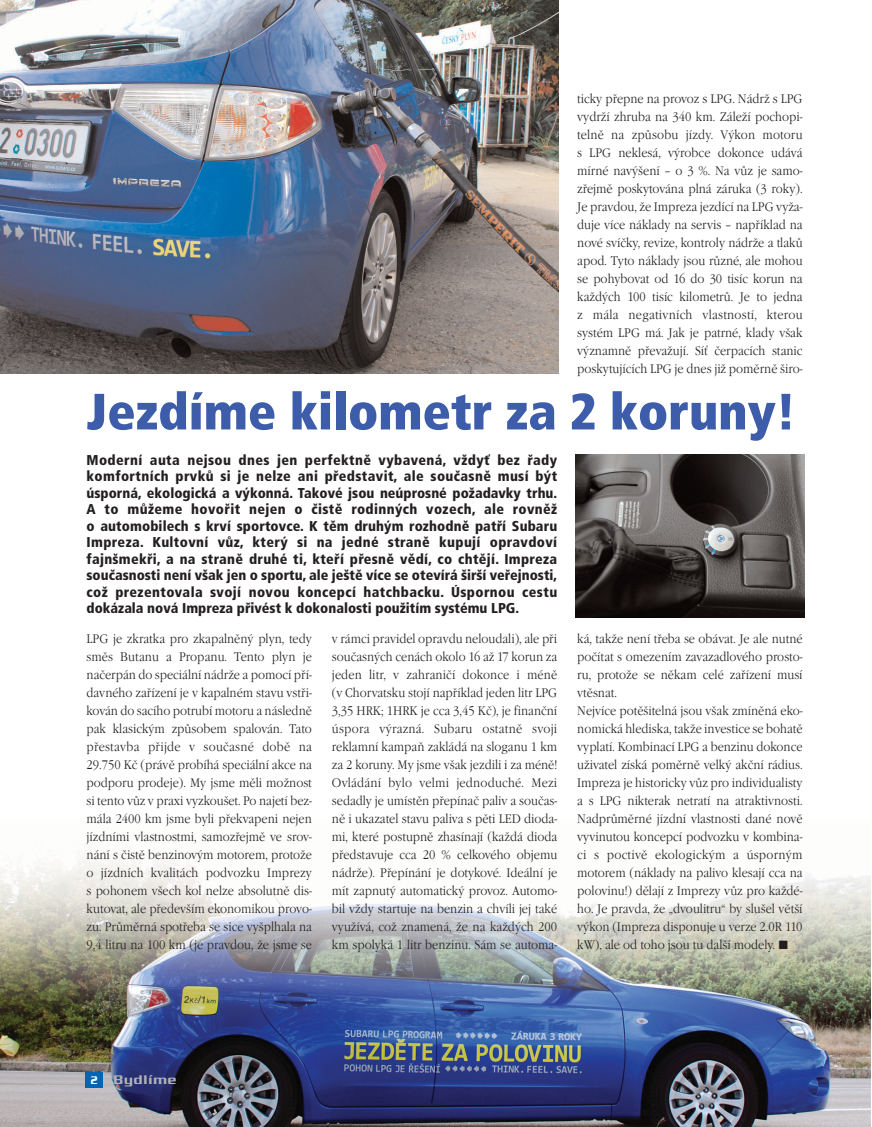
<style>
.page{position:relative;width:872px;height:1127px;background:#fff}
.page>*{position:absolute;margin:0;border:0;box-sizing:border-box;transform-origin:0 0}
.t1{font:900 condensed 51px "Frutiger CE";color:#3d5daa}
.t2{font:900 condensed 14.25px/16.5px "Frutiger CE";color:#231f20;text-align:justify}
.t3{font:500 13.5px "Serpentine CE";letter-spacing:.07em;color:#b2b4b6}
.t4{font:300 12.9px/18px "Garamond Itc TCE";color:#231f20;text-align:justify;scale:.88 1}
.s1{font-size:12px;color:#fff}
</style>
<div class="page">
<img style="left:0;top:855px;width:870px;height:271px">
<img style="left:0;top:0;width:558px;height:374px">
<div style="left:85px;top:1071px;width:17px;height:16px;background:#0066b3"></div>
<img style="left:575px;top:454px;width:229px;height:164px">
<p class="t4" style="left:577px;top:91px;width:257px">ticky přepne na provoz s LPG. Nádrž s LPG vydrží zhruba na 340 km. Záleží pochopi&shy;telně na způsobu jízdy. Výkon motoru s LPG neklesá, výrobce dokonce udává mírné navýšení – o 3 %. Na vůz je samo&shy;zřejmě poskytována plná záruka (3 roky).<br>Je pravdou, že Impreza jezdící na LPG vyža&shy;duje více náklady na servis – například na nové svíčky, revize, kontroly nádrže a tlaků apod. Tyto náklady jsou různé, ale mohou se pohybovat od 16 do 30 tisíc korun na každých 100 tisíc kilometrů. Je to jedna z mála negativních vlastností, kterou systém LPG má. Jak je patrné, klady však významně převažují. Síť čerpacích stanic poskytujících LPG je dnes již poměrně širo-</p>
<h1 class="t1" style="left:87px;top:390px;width:710px">Jezdíme kilometr za 2 koruny!</h1>
<p class="t2" style="left:87px;top:452px;width:472px">Moderní auta nejsou dnes jen perfektně vybavená, vždyť bez řady komfortních prvků si je nelze ani představit, ale současně musí být úsporná, ekologická a výkonná. Takové jsou neúprosné požadavky trhu.<br>A to můžeme hovořit nejen o čistě rodinných vozech, ale rovněž o automobilech s krví sportovce. K těm druhým rozhodně patří Subaru Impreza. Kultovní vůz, který si na jedné straně kupují opravdoví fajnšmekři, a na straně druhé ti, kteří přesně vědí, co chtějí. Impreza současnosti není však jen o sportu, ale ještě více se otevírá širší veřejnosti, což prezentovala svojí novou koncepcí hatchbacku. Úspornou cestu dokázala nová Impreza přivést k dokonalosti použitím systému LPG.</p>
<p class="t4" style="left:577px;top:631px;width:257px;text-align:left">ká, takže není třeba se obávat. Je ale nutné počítat s omezením zavazadlového prosto&shy;ru, protože se někam celé zařízení musí vtěsnat.<br>Nejvíce potěšitelná jsou však zmíněná eko&shy;nomická hlediska, takže investice se bohatě vyplatí. Kombinací LPG a benzinu dokonce uživatel získá poměrně velký akční rádius.<br>Impreza je historicky vůz pro individualisty a s LPG nikterak netratí na atraktivnosti.<br>Nadprůměrné jízdní vlastnosti dané nově vyvinutou koncepcí podvozku v kombina&shy;ci s poctivě ekologickým a úsporným motorem (náklady na palivo klesají cca na polovinu!) dělají z Imprezy vůz pro každé&shy;ho. Je pravda, že „dvoulitru“ by slušel větší výkon (Impreza disponuje u verze 2.0R 110 kW), ale od toho jsou tu další modely. ■</p>
<p class="t4" style="left:87px;top:631px;width:257px">LPG je zkratka pro zkapalněný plyn, tedy směs Butanu a Propanu. Tento plyn je načerpán do speciální nádrže a pomocí pří&shy;davného zařízení je v kapalném stavu vstři&shy;kován do sacího potrubí motoru a následně pak klasickým způsobem spalován. Tato přestavba přijde v současné době na 29.750 Kč (právě probíhá speciální akce na podporu prodeje). My jsme měli možnost si tento vůz v praxi vyzkoušet. Po najetí bez&shy;mála 2400 km jsme byli překvapeni nejen jízdními vlastnostmi, samozřejmě ve srov&shy;nání s čistě benzinovým motorem, protože o jízdních kvalitách podvozku Imprezy s pohonem všech kol nelze absolutně dis&shy;kutovat, ale především ekonomikou provo&shy;zu. Průměrná spotřeba se sice vyšplhala na 9,4 litru na 100 km (je pravdou, že jsme se</p>
<p class="t4" style="left:332px;top:631px;width:257px">v rámci pravidel opravdu neloudali), ale při současných cenách okolo 16 až 17 korun za jeden litr, v zahraničí dokonce i méně (v Chorvatsku stojí například jeden litr LPG 3,35 HRK; 1HRK je cca 3,45 Kč), je finanční úspora výrazná. Subaru ostatně svoji reklamní kampaň zakládá na sloganu 1 km za 2 koruny. My jsme však jezdili i za méně!<br>Ovládání bylo velmi jednoduché. Mezi sedadly je umístěn přepínač paliv a součas&shy;ně i ukazatel stavu paliva s pěti LED dioda&shy;mi, které postupně zhasínají (každá dioda představuje cca 20 % celkového objemu nádrže). Přepínání je dotykové. Ideální je mít zapnutý automatický provoz. Automo&shy;bil vždy startuje na benzin a chvíli jej také využívá, což znamená, že na každých 200 km spolyká 1 litr benzinu. Sám se automa-</p>
<p class="t3" style="left:91px;top:1074px;width:87px"><span class="s1">2</span> Bydlíme</p>
</div>
